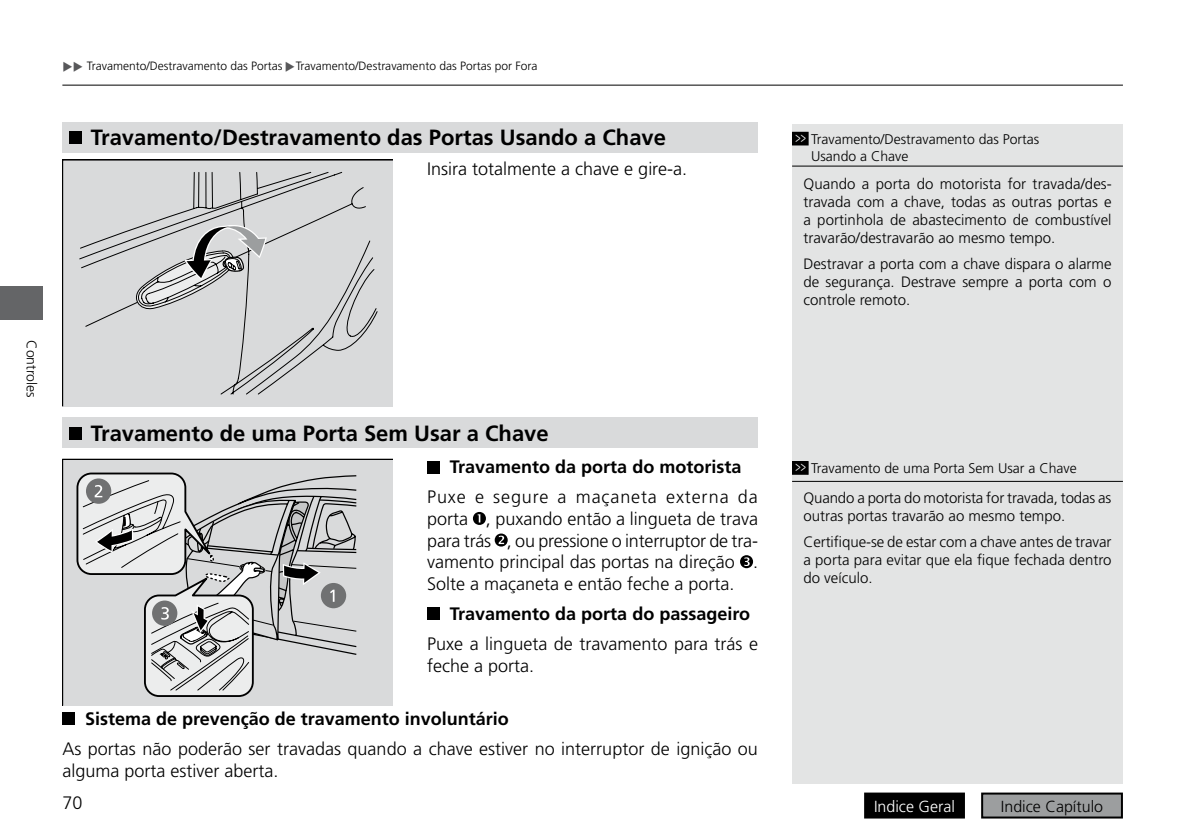
<style>
.page{position:relative;width:1191px;height:840px;background:#fff}
.page>*{position:absolute;margin:0;border:0;box-sizing:border-box;transform-origin:0 0}
.t1{font:700 22px "Frutiger";color:#000}
.t2{font:300 18px/21.6px "Frutiger";color:#000}
.t3{font:700 18px "Frutiger";color:#000}
.t4{font:300 16px "Frutiger";color:#000}
.t5{font:300 16px "Frutiger";color:#fff}
.t6{font:300 15px/18px "Frutiger";color:#000;text-align:justify}
.t7{font:300 14.4px "Frutiger";color:#fff;scale:.6 1}
.t8{font:300 14px/16.8px "Frutiger";color:#000}
.t9{font:300 12px "Frutiger";color:#000}
.s1{color:#58585a}
</style>
<div class="page">
<hr style="left:62px;top:85px;width:1061px;height:1px;background:#000">
<div style="left:0;top:286px;width:42px;height:34px;background:#646567"></div>
<div style="left:865px;top:793px;width:99px;height:24px;background:#000"></div>
<div style="left:864px;top:792px;width:101px;height:26px;border:2px solid #000"></div>
<div style="left:982px;top:793px;width:140px;height:24px;background:#9c9e9f"></div>
<div style="left:981px;top:792px;width:142px;height:26px;border:2px solid #000"></div>
<div style="left:792px;top:124px;width:330px;height:658px;background:#e3e4e4"></div>
<div style="left:62px;top:122px;width:696px;height:30px;background:#d9dadb"></div>
<div style="left:62px;top:417px;width:696px;height:31px;background:#d9dadb"></div>
<div style="left:70px;top:131px;width:12px;height:13px;background:#000"></div>
<div style="left:70px;top:427px;width:12px;height:12px;background:#000"></div>
<div style="left:792px;top:132px;width:16px;height:13px;background:#000"></div>
<div style="left:792px;top:461px;width:16px;height:13px;background:#000"></div>
<hr style="left:792px;top:165px;width:331px;height:1px;background:#000">
<hr style="left:792px;top:480px;width:331px;height:1px;background:#000">
<svg style="left:63px;top:160px;width:330px;height:246px;background:#cdcecf"></svg>
<hr style="left:62px;top:159px;width:331px;height:1px;background:#000">
<hr style="left:62px;top:159px;width:1px;height:247px;background:#000">
<svg style="left:63px;top:459px;width:330px;height:245px;background:#d2d3d4"></svg>
<hr style="left:62px;top:458px;width:331px;height:1px;background:#000">
<hr style="left:62px;top:458px;width:1px;height:246px;background:#000">
<svg style="left:76px;top:471px;width:282px;height:226px;background:#c2c3c3"></svg>
<svg style="left:473px;top:511px;width:13px;height:13px"></svg>
<svg style="left:495px;top:533px;width:13px;height:13px"></svg>
<svg style="left:740px;top:555px;width:13px;height:13px"></svg>
<div style="left:427px;top:461px;width:12px;height:12px;background:#000"></div>
<div style="left:427px;top:607px;width:12px;height:12px;background:#000"></div>
<div style="left:62px;top:712px;width:13px;height:12px;background:#000"></div>
<p class="t9" style="left:62px;top:59px;width:476px"><span class="s1">◆◆</span> Travamento/Destravamento das Portas <span class="s1">◆</span>Travamento/Destravamento das Portas por Fora</p>
<h1 class="t1" style="left:91px;top:124px;width:577px">Travamento/Destravamento das Portas Usando a Chave</h1>
<p class="t2" style="left:427px;top:158px;width:261px">Insira totalmente a chave e gire-a.</p>
<p class="t8" style="left:40px;top:340px;width:59px;rotate:90deg">Controles</p>
<h1 class="t1" style="left:91px;top:420px;width:459px">Travamento de uma Porta Sem Usar a Chave</h1>
<p class="t3" style="left:450px;top:456px;width:293px">Travamento da porta do motorista</p>
<p class="t2" style="left:427px;top:486px;width:332px;text-align:justify">Puxe e segure a maçaneta externa da porta , puxando então a lingueta de trava para trás , ou pressione o interruptor de tra&shy;vamento principal das portas na direção .<br>Solte a maçaneta e então feche a porta.</p>
<p class="t3" style="left:450px;top:602px;width:302px">Travamento da porta do passageiro</p>
<p class="t2" style="left:427px;top:632px;width:332px">Puxe a lingueta de travamento para trás e feche a porta.</p>
<p class="t3" style="left:85px;top:707px;width:425px">Sistema de prevenção de travamento involuntário</p>
<p class="t2" style="left:62px;top:737px;width:697px">As portas não poderão ser travadas quando a chave estiver no interruptor de ignição ou alguma porta estiver aberta.</p>
<p class="t2" style="left:62px;top:791px;width:22px">70</p>
<p class="t8" style="left:811px;top:131px;width:230px">Travamento/Destravamento das Portas<br>Usando a Chave</p>
<p class="t7" style="left:795px;top:129px;width:19px">&gt;&gt;</p>
<p class="t6" style="left:803px;top:174px;width:310px">Quando a porta do motorista for travada/des&shy;travada com a chave, todas as outras portas e a portinhola de abastecimento de combustível travarão/destravarão ao mesmo tempo.</p>
<p class="t6" style="left:803px;top:255px;width:310px">Destravar a porta com a chave dispara o alarme de segurança. Destrave sempre a porta com o controle remoto.</p>
<p class="t8" style="left:811px;top:460px;width:267px">Travamento de uma Porta Sem Usar a Chave</p>
<p class="t7" style="left:795px;top:458px;width:19px">&gt;&gt;</p>
<p class="t6" style="left:803px;top:488px;width:309px">Quando a porta do motorista for travada, todas as outras portas travarão ao mesmo tempo.</p>
<p class="t6" style="left:803px;top:533px;width:310px">Certifique-se de estar com a chave antes de travar a porta para evitar que ela fique fechada dentro do veículo.</p>
<p class="t5" style="left:874px;top:796px;width:82px">Indice Geral</p>
<p class="t4" style="left:1001px;top:796px;width:104px">Indice Capítulo</p>
</div>
